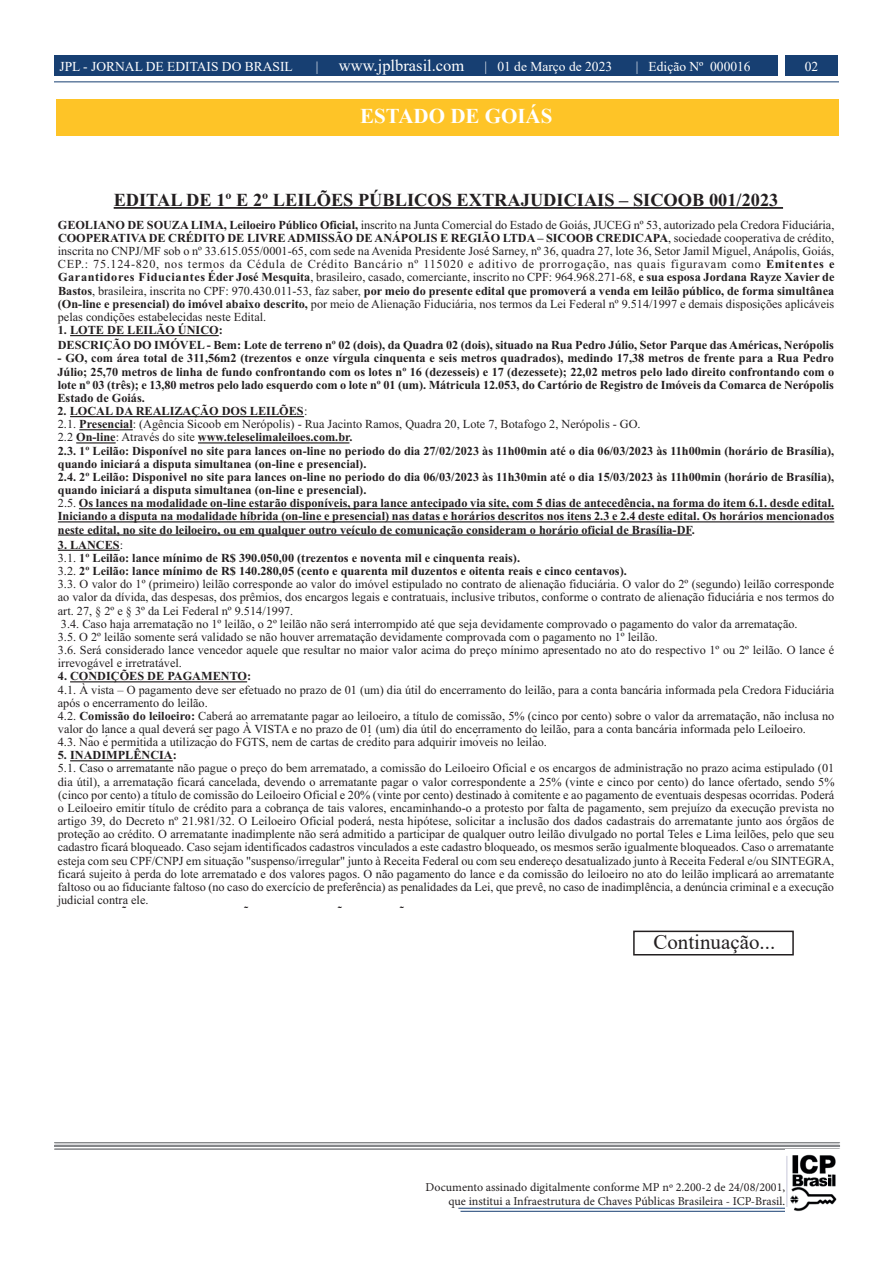
<style>
.page{position:relative;width:893px;height:1263px;background:#fff}
.page>*{position:absolute;margin:0;border:0;box-sizing:border-box;transform-origin:0 0}
.t1{font:21px "Times New Roman";color:#231f20}
.t2{font:700 21px "Times New Roman";color:#fff}
.t3{font:700 18.3px "Times New Roman";color:#231f20}
.t4{font:16.5px "Times New Roman";color:#fff}
.t5{font:13.5px "Times New Roman";color:#fff}
.t6{font:12.3px/13.2px "Times New Roman";color:#231f20;text-align:justify}
.t7{font:700 12.3px/13.2px "Times New Roman";color:#231f20}
.t8{font:12px/14.4px "Minion Pro";color:#231f20;text-align:right}
.s1{font-size:13.5px}
.s2{font-weight:700}
.s3{font-weight:400}
</style>
<div class="page">
<hr style="left:458px;top:1208px;width:380px;height:1px;background:#173f72">
<hr style="left:54px;top:1142px;width:785px;height:1px;background:#848689">
<hr style="left:54px;top:1145px;width:785px;height:2px;background:#848689">
<hr style="left:54px;top:1148px;width:785px;height:2px;background:#848689">
<div style="left:785px;top:55px;width:53px;height:21px;background:#173f72"></div>
<div style="left:54px;top:55px;width:723px;height:21px;background:#173f72"></div>
<hr style="left:54px;top:81px;width:785px;height:1px;background:#173f72">
<hr style="left:55px;top:1142px;width:785px;height:1px;background:#848689">
<hr style="left:55px;top:1145px;width:785px;height:2px;background:#848689">
<hr style="left:55px;top:1148px;width:785px;height:2px;background:#848689">
<hr style="left:460px;top:1211px;width:380px;height:1px;background:#173f72">
<img style="left:785px;top:1154px;width:55px;height:58px">
<hr style="left:787px;top:1156px;width:1px;height:51px;background:#c7c7d9">
<hr style="left:114px;top:207px;width:669px;height:2px;background:#231f20">
<hr style="left:70px;top:335px;width:149px;height:1px;background:#231f20">
<hr style="left:70px;top:416px;width:234px;height:1px;background:#231f20">
<hr style="left:79px;top:429px;width:54px;height:1px;background:#231f20">
<hr style="left:76px;top:442px;width:40px;height:1px;background:#231f20">
<hr style="left:198px;top:442px;width:151px;height:1px;background:#231f20">
<hr style="left:79px;top:508px;width:755px;height:1px;background:#231f20">
<hr style="left:58px;top:521px;width:776px;height:1px;background:#231f20">
<hr style="left:58px;top:534px;width:634px;height:2px;background:#231f20">
<hr style="left:58px;top:550px;width:62px;height:1px;background:#231f20">
<hr style="left:70px;top:681px;width:177px;height:1px;background:#231f20">
<hr style="left:70px;top:760px;width:103px;height:1px;background:#231f20">
<div style="left:633px;top:930px;width:161px;height:25px;border:2px solid #231f20"></div>
<div style="left:57px;top:99px;width:782px;height:36px;background:#fec427"></div>
<p class="t5" style="left:59px;top:57px;width:235px">JPL - JORNAL DE EDITAIS DO BRASIL</p>
<h3 class="t4" style="left:316px;top:54px;width:150px"><span class="s1">|</span> www.jplbrasil.com</h3>
<p class="t5" style="left:485px;top:57px;width:129px">| 01 de Março de 2023</p>
<p class="t5" style="left:636px;top:57px;width:116px">| Edição Nº 000016</p>
<p class="t5" style="left:805px;top:57px;width:15px">02</p>
<h1 class="t2" style="left:360px;top:100px;width:194px">ESTADO DE GOIÁS</h1>
<h2 class="t3" style="left:114px;top:186px;width:666px">EDITAL DE 1º E 2º LEILÕES PÚBLICOS EXTRAJUDICIAIS – SICOOB 001/2023</h2>
<p class="t6" style="left:58px;top:218px;width:778px"><span class="s2">GEOLIANO DE SOUZA LIMA, Leiloeiro Público Oficial,</span> inscrito na Junta Comercial do Estado de Goiás, JUCEG nº 53, autorizado pela Credora Fiduciária, <span class="s2">COOPERATIVA DE CRÉDITO DE LIVRE ADMISSÃO DE ANÁPOLIS E REGIÃO LTDA – SICOOB CREDICAPA</span>, sociedade cooperativa de crédito, inscrita no CNPJ/MF sob o nº 33.615.055/0001-65, com sede na Avenida Presidente José Sarney, nº 36, quadra 27, lote 36, Setor Jamil Miguel, Anápolis, Goiás, CEP.: 75.124-820, nos termos da Cédula de Crédito Bancário nº 115020 e aditivo de prorrogação, nas quais figuravam como <span class="s2">Emitentes e Garantidores Fiduciantes Éder José Mesquita</span>, brasileiro, casado, comerciante, inscrito no CPF: 964.968.271-68, <span class="s2">e sua esposa Jordana Rayze Xavier de Bastos</span>, brasileira, inscrita no CPF: 970.430.011-53, faz saber, <span class="s2">por meio do presente edital que promoverá a venda em leilão público, de forma simultânea (On-line e presencial) do imóvel abaixo descrito,</span> por meio de Alienação Fiduciária, nos termos da Lei Federal nº 9.514/1997 e demais disposições aplicáveis pelas condições estabelecidas neste Edital.</p>
<p class="t7" style="left:58px;top:322px;width:777px;line-height:15.1px">1. LOTE DE LEILÃO ÚNICO:<br>DESCRIÇÃO DO IMÓVEL - Bem: Lote de terreno nº 02 (dois), da Quadra 02 (dois), situado na Rua Pedro Júlio, Setor Parque das Américas, Nerópolis</p>
<p class="t7" style="left:57px;top:351px;width:778px;text-align:justify">- GO, com área total de 311,56m2 (trezentos e onze vírgula cinquenta e seis metros quadrados), medindo 17,38 metros de frente para a Rua Pedro Júlio; 25,70 metros de linha de fundo confrontando com os lotes nº 16 (dezesseis) e 17 (dezessete); 22,02 metros pelo lado direito confrontando com o lote nº 03 (três); e 13,80 metros pelo lado esquerdo com o lote nº 01 (um). Mátricula 12.053, do Cartório de Registro de Imóveis da Comarca de Nerópolis Estado de Goiás.</p>
<p class="t7" style="left:57px;top:404px;width:778px">2. LOCAL DA REALIZAÇÃO DOS LEILÕES<span class="s3">:<br>2.1.</span> Presencial<span class="s3">: (Agência Sicoob em Nerópolis) - Rua Jacinto Ramos, Quadra 20, Lote 7, Botafogo 2, Nerópolis - GO.<br>2.2</span> On-line<span class="s3">: Através do site</span> www.teleselimaleiloes.com.br.<br>2.3. 1º Leilão: Disponível no site para lances on-line no periodo do dia 27/02/2023 às 11h00min até o dia 06/03/2023 às 11h00min (horário de Brasília), quando iniciará a disputa simultanea (on-line e presencial).<br>2.4. 2º Leilão: Disponivel no site para lances on-line no periodo do dia 06/03/2023 às 11h30min até o dia 15/03/2023 às 11h00min (horário de Brasília), quando iniciará a disputa simultanea (on-line e presencial).<br><span class="s3">2.5.</span> Os lances na modalidade on-line estarão disponíveis, para lance antecipado via site, com 5 dias de antecedência, na forma do item 6.1. desde edital.<br>Iniciando a disputa na modalidade híbrida (on-line e presencial) nas datas e horários descritos nos itens 2.3 e 2.4 deste edital. Os horários mencionados neste edital, no site do leiloeiro, ou em qualquer outro veículo de comunicação consideram o horário oficial de Brasília-DF.</p>
<p class="t6" style="left:58px;top:538px;width:778px;text-align:left"><span class="s2">3. LANCES</span>:<br>3.1. <span class="s2">1º Leilão: lance mínimo de R$ 390.050,00 (trezentos e noventa mil e cinquenta reais).<br></span>3.2. <span class="s2">2º Leilão: lance mínimo de R$ 140.280,05 (cento e quarenta mil duzentos e oitenta reais e cinco centavos).<br></span>3.3. O valor do 1º (primeiro) leilão corresponde ao valor do imóvel estipulado no contrato de alienação fiduciária. O valor do 2º (segundo) leilão corresponde ao valor da dívida, das despesas, dos prêmios, dos encargos legais e contratuais, inclusive tributos, conforme o contrato de alienação fiduciária e nos termos do art. 27, § 2º e § 3º da Lei Federal nº 9.514/1997.<br>3.4. Caso haja arrematação no 1º leilão, o 2º leilão não será interrompido até que seja devidamente comprovado o pagamento do valor da arrematação.<br>3.5. O 2º leilão somente será validado se não houver arrematação devidamente comprovada com o pagamento no 1º leilão.<br>3.6. Será considerado lance vencedor aquele que resultar no maior valor acima do preço mínimo apresentado no ato do respectivo 1º ou 2º leilão. O lance é irrevogável e irretratável.</p>
<p class="t7" style="left:58px;top:669px;width:195px">4. CONDIÇÕES DE PAGAMENTO:</p>
<p class="t6" style="left:58px;top:682px;width:778px;text-align:left">4.1. À vista – O pagamento deve ser efetuado no prazo de 01 (um) dia útil do encerramento do leilão, para a conta bancária informada pela Credora Fiduciária após o encerramento do leilão.<br>4.2. <span class="s2">Comissão do leiloeiro:</span> Caberá ao arrematante pagar ao leiloeiro, a título de comissão, 5% (cinco por cento) sobre o valor da arrematação, não inclusa no valor do lance a qual deverá ser pago À VISTA e no prazo de 01 (um) dia útil do encerramento do leilão, para a conta bancária informada pelo Leiloeiro.<br>4.3. Não épermitida a utilizaca̧ ̃o do FGTS, nem de cartas de cred́ ito para adquirir imov́ eis no leilaõ .</p>
<p class="t7" style="left:58px;top:748px;width:121px">5. INADIMPLÊNCIA:</p>
<p class="t6" style="left:58px;top:761px;width:778px">5.1. Caso o arrematante não pague o preço do bem arrematado, a comissão do Leiloeiro Oficial e os encargos de administração no prazo acima estipulado (01 dia útil), a arrematação ficará cancelada, devendo o arrematante pagar o valor correspondente a 25% (vinte e cinco por cento) do lance ofertado, sendo 5% (cinco por cento) a título de comissão do Leiloeiro Oficial e 20% (vinte por cento) destinado à comitente e ao pagamento de eventuais despesas ocorridas. Poderá o Leiloeiro emitir título de crédito para a cobrança de tais valores, encaminhando-o a protesto por falta de pagamento, sem prejuízo da execução prevista no artigo 39, do Decreto nº 21.981/32. O Leiloeiro Oficial poderá, nesta hipótese, solicitar a inclusão dos dados cadastrais do arrematante junto aos órgãos de proteção ao crédito. O arrematante inadimplente não será admitido a participar de qualquer outro leilão divulgado no portal Teles e Lima leilões, pelo que seu cadastro ficará bloqueado. Caso sejam identificados cadastros vinculados a este cadastro bloqueado, os mesmos serão igualmente bloqueados. Caso o arrematante esteja com seu CPF/CNPJ em situação "suspenso/irregular" junto à Receita Federal ou com seu endereço desatualizado junto à Receita Federal e/ou SINTEGRA, ficará sujeito à perda do lote arrematado e dos valores pagos. O não pagamento do lance e da comissão do leiloeiro no ato do leilão implicará ao arrematante faltoso ou ao fiduciante faltoso (no caso do exercício de preferência) as penalidades da Lei, que prevê, no caso de inadimplência, a denúncia criminal e a execução judicial contra ele.</p>
<h1 class="t1" style="left:653px;top:927px;width:123px">Continuação...</h1>
<p class="t8" style="left:426px;top:1179px;width:361px">Documento assinado digitalmente conforme MP nº 2.200-2 de 24/08/2001, que institui a Infraestrutura de Chaves Públicas Brasileira - ICP-Brasil.</p>
</div>
